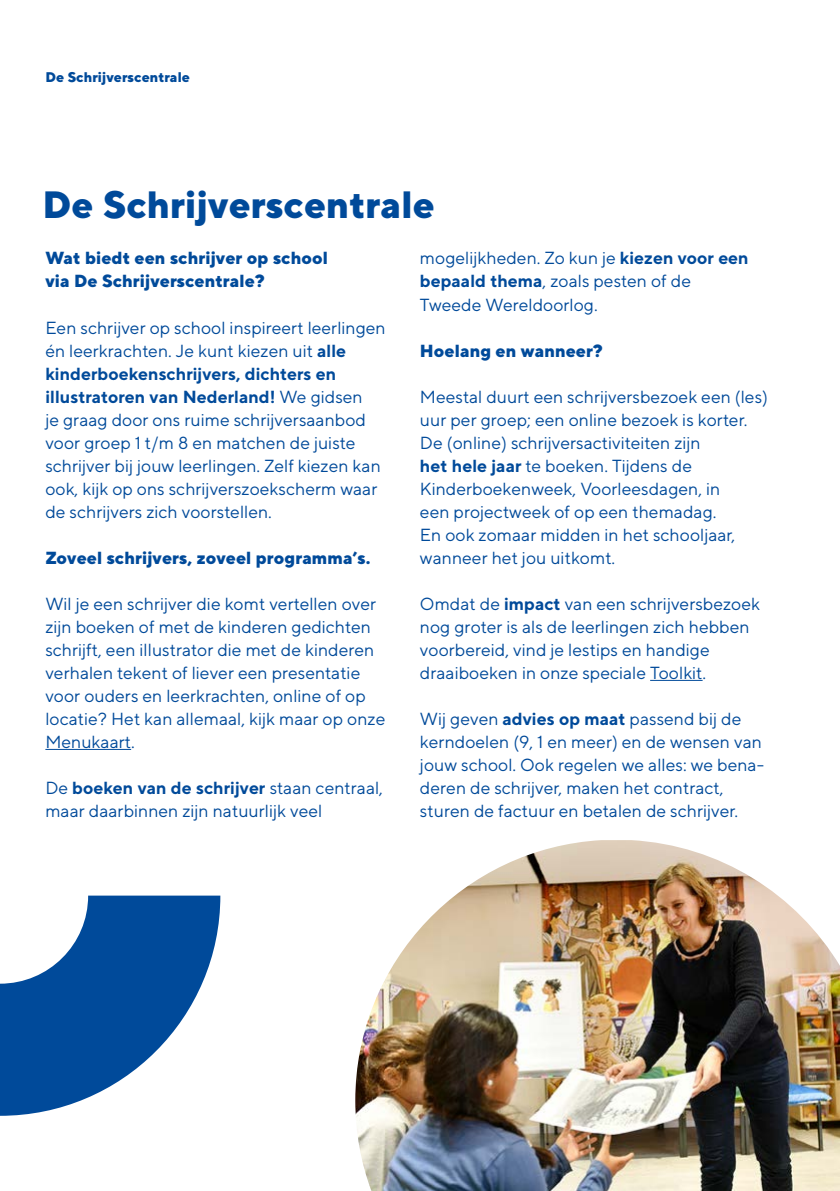
<style>
.page{position:relative;width:840px;height:1191px;background:#fff}
.page>*{position:absolute;margin:0;border:0;box-sizing:border-box;transform-origin:0 0}
.t1{font:800 38px "TT Norms";color:#004a9a}
.t2{font:17.6px/23px "TT Norms";color:#004a9a}
.t3{font:800 17.6px/23px "TT Norms";color:#004a9a}
.t4{font:800 14px "TT Norms";color:#004a9a}
.s1{font-weight:700}
</style>
<div class="page">
<hr style="left:45px;top:749px;width:86px;height:1px;background:#004a9a">
<img style="left:355px;top:840px;width:484px;height:351px">
<hr style="left:649px;top:680px;width:53px;height:1px;background:#004a9a">
<svg style="left:0;top:895px;width:220px;height:220px;fill:#004a9a"></svg>
<p class="t4" style="left:45px;top:68px;width:146px">De Schrijverscentrale</p>
<h1 class="t1" style="left:43px;top:181px;width:394px">De Schrijverscentrale</h1>
<p class="t3" style="left:45px;top:246px;width:284px">Wat biedt een schrijver op school via De Schrijverscentrale?</p>
<p class="t2" style="left:45px;top:315px;width:342px">Een schrijver op school inspireert leerlingen én leerkrachten. Je kunt kiezen uit <span class="s1">alle kinderboekenschrijvers, dichters en illustratoren van Nederland!</span> We gidsen<br>je graag door ons ruime schrijversaanbod voor groep 1 t/m 8 en matchen de juiste schrijver bij jouw leerlingen. Zelf kiezen kan ook, kijk op ons schrijverszoekscherm waar de schrijvers zich voorstellen.</p>
<p class="t3" style="left:45px;top:545px;width:326px">Zoveel schrijvers, zoveel programma’s.</p>
<p class="t2" style="left:45px;top:591px;width:341px">Wil je een schrijver die komt vertellen over zijn boeken of met de kinderen gedichten schrijft, een illustrator die met de kinderen verhalen tekent of liever een presentatie voor ouders en leerkrachten, online of op locatie? Het kan allemaal, kijk maar op onze Menukaart.</p>
<p class="t2" style="left:45px;top:775px;width:339px">De <span class="s1">boeken van de schrijver</span> staan centraal, maar daarbinnen zijn natuurlijk veel</p>
<p class="t2" style="left:420px;top:246px;width:330px">mogelijkheden. Zo kun je <span class="s1">kiezen voor een bepaald thema</span>, zoals pesten of de<br>Tweede Wereldoorlog.</p>
<p class="t3" style="left:420px;top:338px;width:184px">Hoelang en wanneer?</p>
<p class="t2" style="left:420px;top:384px;width:349px">Meestal duurt een schrijversbezoek een (les) uur per groep; een online bezoek is korter.<br>De (online) schrijversactiviteiten zijn<br><span class="s1">het hele jaar</span> te boeken. Tijdens de Kinderboekenweek, Voorleesdagen, in<br>een projectweek of op een themadag.<br>En ook zomaar midden in het schooljaar, wanneer het jou uitkomt.</p>
<p class="t2" style="left:420px;top:591px;width:341px">Omdat de <span class="s1">impact</span> van een schrijversbezoek nog groter is als de leerlingen zich hebben voorbereid, vind je lestips en handige draaiboeken in onze speciale Toolkit.</p>
<p class="t2" style="left:420px;top:706px;width:345px">Wij geven <span class="s1">advies op maat</span> passend bij de kerndoelen (9, 1 en meer) en de wensen van jouw school. Ook regelen we alles: we bena‑ deren de schrijver, maken het contract, sturen de factuur en betalen de schrijver.</p>
</div>
